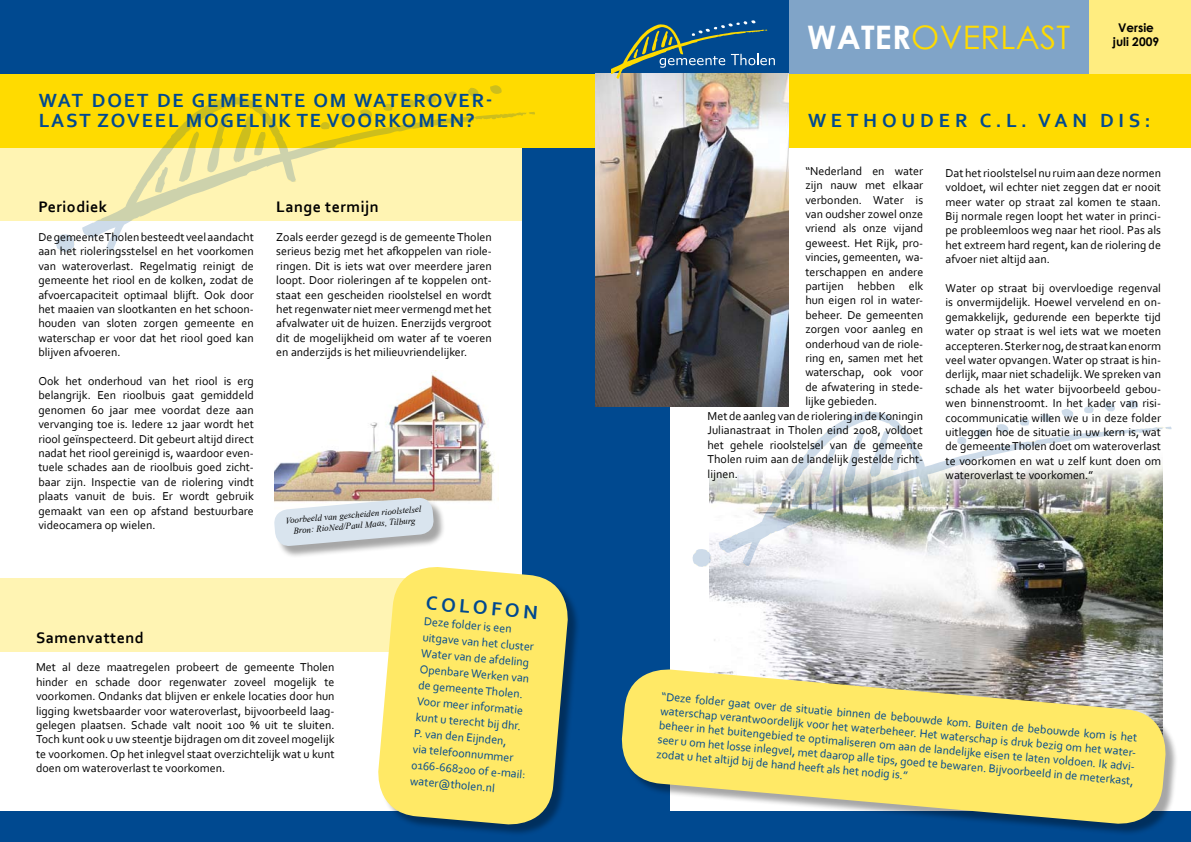
<style>
.page{position:relative;width:1191px;height:842px;background:#fff}
.page>*{position:absolute;margin:0;border:0;box-sizing:border-box;transform-origin:0 0}
.t1{font:32.4px "Century Gothic";letter-spacing:.01em;color:#ffdb00}
.t2{font:700 20px/20px "Corbel";letter-spacing:.09em;color:#004990}
.t3{font:700 20px "Corbel";letter-spacing:.24em;color:#004990}
.t4{font:700 16px "Corbel";color:#000}
.t5{font:12px/14.4px "Corbel";color:#000;text-align:justify}
.t6{font:12px/16px "Corbel";color:#004990}
.t7{font:700 12px "Century Gothic";color:#000}
.t8{font:italic 9px/10.8px "Times New Roman";color:#000;text-align:center}
.s1{font-weight:700;color:#fff}
</style>
<div class="page">
<div style="left:0;top:578px;width:553px;height:74px;background:#fff4b3"></div>
<div style="left:0;top:147px;width:553px;height:74px;background:#fff4b3"></div>
<img style="left:710px;top:472px;width:452px;height:194px">
<div style="left:522px;top:23px;width:147px;height:819px;background:#004990"></div>
<div style="left:0;top:0;width:1078px;height:74px;background:#004990"></div>
<div style="left:0;top:812px;width:1191px;height:30px;background:#004990"></div>
<div style="left:1078px;top:0;width:113px;height:89px;background:#ffed80"></div>
<div style="left:0;top:74px;width:1191px;height:73px;background:#ffdb00"></div>
<div style="left:789px;top:0;width:300px;height:74px;background:#80a4c8"></div>
<div style="left:623px;top:671px;width:555px;height:165px;background:#000;opacity:.35"></div>
<svg style="left:621px;top:666px;width:548px;height:161px;background:#d3cc79"></svg>
<img style="left:595px;top:74px;width:193px;height:332px">
<svg style="left:1126px;top:400px;width:12px;height:9px"></svg>
<svg style="left:1084px;top:406px;width:10px;height:5px"></svg>
<svg style="left:1061px;top:409px;width:10px;height:2px"></svg>
<svg style="left:1104px;top:402px;width:11px;height:9px"></svg>
<img style="left:718px;top:411px;width:445px;height:155px">
<svg style="left:1028px;top:440px;width:8px;height:2px"></svg>
<svg style="left:1099px;top:431px;width:24px;height:4px"></svg>
<svg style="left:768px;top:531px;width:9px;height:4px"></svg>
<svg style="left:722px;top:549px;width:4px;height:3px"></svg>
<svg style="left:729px;top:533px;width:9px;height:5px"></svg>
<svg style="left:783px;top:412px;width:149px;height:96px"></svg>
<svg style="left:1132px;top:426px;width:39px;height:8px"></svg>
<svg style="left:692px;top:548px;width:19px;height:19px"></svg>
<svg style="left:490px;top:85px;width:12px;height:9px"></svg>
<svg style="left:447px;top:91px;width:10px;height:6px"></svg>
<svg style="left:425px;top:94px;width:11px;height:3px"></svg>
<svg style="left:467px;top:88px;width:12px;height:9px"></svg>
<svg style="left:82px;top:97px;width:445px;height:154px"></svg>
<svg style="left:391px;top:125px;width:9px;height:2px"></svg>
<svg style="left:462px;top:116px;width:24px;height:4px"></svg>
<svg style="left:132px;top:216px;width:8px;height:4px"></svg>
<svg style="left:85px;top:234px;width:4px;height:3px"></svg>
<svg style="left:93px;top:218px;width:9px;height:5px"></svg>
<svg style="left:146px;top:97px;width:150px;height:96px"></svg>
<svg style="left:496px;top:112px;width:39px;height:7px"></svg>
<svg style="left:56px;top:234px;width:19px;height:18px"></svg>
<svg style="left:612px;top:20px;width:163px;height:59px"></svg>
<div style="left:380px;top:568px;width:200px;height:269px;background:#000;opacity:.35"></div>
<svg style="left:375px;top:567px;width:196px;height:261px;background:#e6d970"></svg>
<img style="left:274px;top:370px;width:222px;height:132px">
<div style="left:276px;top:499px;width:169px;height:59px;background:#000;opacity:.35"></div>
<svg style="left:274px;top:497px;width:160px;height:50px;background:#d5dbe0"></svg>
<h2 class="t2" style="left:39px;top:90px;width:455px">WAT DOET DE GEMEENTE OM WATEROVER-<br>LAST ZOVEEL MOGELIJK TE VOORKOMEN?</h2>
<h3 class="t4" style="left:38px;top:197px;width:70px">PERIODIEK</h3>
<p class="t5" style="left:38px;top:229px;width:217px">De gemeente Tholen besteedt veel aandacht aan het rioleringsstelsel en het voorkomen van wateroverlast. Regelmatig reinigt de gemeente het riool en de kolken, zodat de afvoercapaciteit optimaal blijft. Ook door het maaien van slootkanten en het schoon&shy;houden van sloten zorgen gemeente en waterschap er voor dat het riool goed kan blijven afvoeren.</p>
<p class="t5" style="left:38px;top:373px;width:217px">Ook het onderhoud van het riool is erg belangrijk. Een rioolbuis gaat gemiddeld genomen 60 jaar mee voordat deze aan vervanging toe is. Iedere 12 jaar wordt het riool geïnspecteerd. Dit gebeurt altijd direct nadat het riool gereinigd is, waardoor even&shy;tuele schades aan de rioolbuis goed zicht&shy;baar zijn. Inspectie van de riolering vindt plaats vanuit de buis. Er wordt gebruik gemaakt van een op afstand bestuurbare videocamera op wielen.</p>
<h3 class="t4" style="left:276px;top:197px;width:104px">LANGE TERMIJN</h3>
<p class="t5" style="left:276px;top:229px;width:217px">Zoals eerder gezegd is de gemeente Tholen serieus bezig met het afkoppelen van riole&shy;ringen. Dit is iets wat over meerdere jaren loopt. Door rioleringen af te koppelen ont&shy;staat een gescheiden rioolstelsel en wordt het regenwater niet meer vermengd met het afvalwater uit de huizen. Enerzijds vergroot dit de mogelijkheid om water af te voeren en anderzijds is het milieuvriendelijker.</p>
<p class="t8" style="left:285px;top:515px;width:138px;rotate:-5deg">Voorbeeld van gescheiden rioolstelsel<br>Bron: RioNed/Paul Maas, Tilburg</p>
<h3 class="t4" style="left:36px;top:627px;width:109px">SAMENVATTEND</h3>
<p class="t5" style="left:36px;top:660px;width:300px">Met al deze maatregelen probeert de gemeente Tholen hinder en schade door regenwater zoveel mogelijk te voorkomen. Ondanks dat blijven er enkele locaties door hun ligging kwetsbaarder voor wateroverlast, bijvoorbeeld laag&shy;gelegen plaatsen. Schade valt nooit 100 % uit te sluiten.<br>Toch kunt ook u uw steentje bijdragen om dit zoveel mogelijk te voorkomen. Op het inlegvel staat overzichtelijk wat u kunt doen om wateroverlast te voorkomen.</p>
<h2 class="t2" style="left:427px;top:592px;width:96px;rotate:5deg">COLOFON</h2>
<p class="t6" style="left:425px;top:613px;width:116px;rotate:5deg">Deze folder is een uitgave van het cluster<br>Water van de afdeling<br>Openbare Werken van de gemeente Tholen.<br>Voor meer informatie kunt u terecht bij dhr.<br>P. van den Eijnden,<br>via telefoonnummer<br>0166-668200 of e-mail: water@tholen.nl</p>
<p class="t7" style="left:1118px;top:18px;width:37px">Versie</p>
<h1 class="t1" style="left:807px;top:15px;width:265px"><span class="s1">WATER</span>OVERLAST</h1>
<p class="t7" style="left:1112px;top:33px;width:48px">juli 2009</p>
<h2 class="t3" style="left:808px;top:108px;width:344px">WETHOUDER C.L. VAN D IS:</h2>
<p class="t5" style="left:805px;top:163px;width:119px">“Nederland en water</p>
<p class="t5" style="left:805px;top:178px;width:119px">zijn nauw met elkaar</p>
<p class="t5" style="left:805px;top:192px;width:119px">verbonden. Water is</p>
<p class="t5" style="left:805px;top:206px;width:119px">van oudsher zowel onze</p>
<p class="t5" style="left:805px;top:221px;width:119px">vriend als onze vijand</p>
<p class="t5" style="left:805px;top:235px;width:119px">geweest. Het Rijk, pro-</p>
<p class="t5" style="left:805px;top:250px;width:119px">vincies, gemeenten, wa-</p>
<p class="t5" style="left:805px;top:264px;width:119px">terschappen en andere</p>
<p class="t5" style="left:805px;top:278px;width:119px">partijen hebben elk</p>
<p class="t5" style="left:805px;top:293px;width:119px">hun eigen rol in water-</p>
<p class="t5" style="left:805px;top:307px;width:119px">beheer. De gemeenten</p>
<p class="t5" style="left:805px;top:322px;width:119px">zorgen voor aanleg en</p>
<p class="t5" style="left:805px;top:336px;width:119px">onderhoud van de riole-</p>
<p class="t5" style="left:805px;top:350px;width:119px">ring en, samen met het</p>
<p class="t5" style="left:805px;top:365px;width:119px">waterschap, ook voor</p>
<p class="t5" style="left:805px;top:379px;width:119px">de afwatering in stede-</p>
<p class="t5" style="left:805px;top:394px;width:73px">lijke gebieden.</p>
<p class="t5" style="left:707px;top:408px;width:217px">Met de aanleg van de riolering in de Koningin</p>
<p class="t5" style="left:707px;top:423px;width:217px">Julianastraat in Tholen eind 2008, voldoet</p>
<p class="t5" style="left:707px;top:437px;width:217px">het gehele rioolstelsel van de gemeente</p>
<p class="t5" style="left:707px;top:452px;width:217px">Tholen ruim aan de landelijk gestelde richt-</p>
<p class="t5" style="left:707px;top:466px;width:32px">lijnen.</p>
<p class="t5" style="left:945px;top:165px;width:217px">Dat het rioolstelsel nu ruim aan deze normen voldoet, wil echter niet zeggen dat er nooit meer water op straat zal komen te staan.<br>Bij normale regen loopt het water in princi&shy;pe probleemloos weg naar het riool. Pas als het extreem hard regent, kan de riolering de afvoer niet altijd aan.</p>
<p class="t5" style="left:945px;top:281px;width:217px">Water op straat bij overvloedige regenval is onvermijdelijk. Hoewel vervelend en on&shy;gemakkelijk, gedurende een beperkte tijd water op straat is wel iets wat we moeten accepteren. Sterker nog, de straat kan enorm veel water opvangen. Water op straat is hin&shy;derlijk, maar niet schadelijk. We spreken van schade als het water bijvoorbeeld gebou&shy;wen binnenstroomt. In het kader van risi&shy;cocommunicatie willen we u in deze folder uitleggen hoe de situatie in uw kern is, wat de gemeente Tholen doet om wateroverlast te voorkomen en wat u zelf kunt doen om wateroverlast te voorkomen.”</p>
<p class="t6" style="left:662px;top:689px;width:481px;line-height:14.4px;rotate:5deg">“Deze folder gaat over de situatie binnen de bebouwde kom. Buiten de bebouwde kom is het waterschap verantwoordelijk voor het waterbeheer. Het waterschap is druk bezig om het water&shy;beheer in het buitengebied te optimaliseren om aan de landelijke eisen te laten voldoen. Ik advi&shy;seer u om het losse inlegvel, met daarop alle tips, goed te bewaren. Bijvoorbeeld in de meterkast, zodat u het altijd bij de hand heeft als het nodig is.”</p>
</div>
